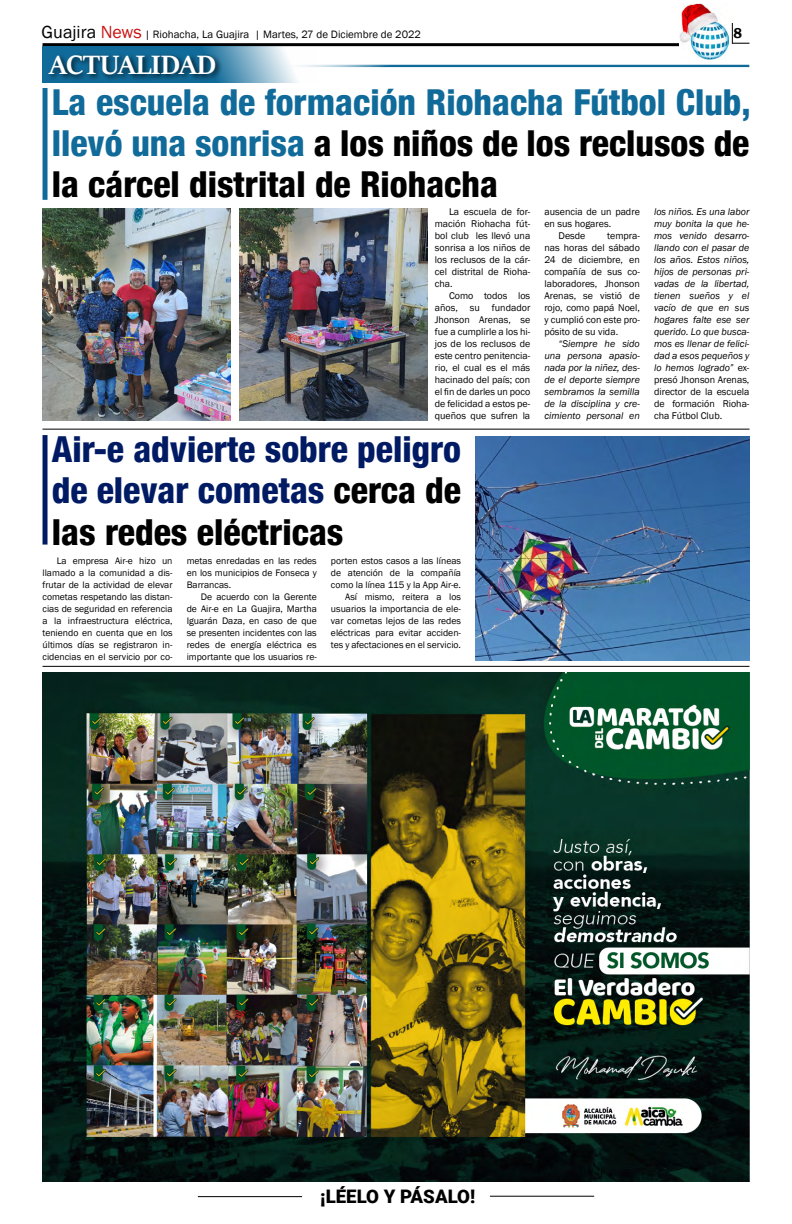
<style>
.page{position:relative;width:792px;height:1224px;background:#fff}
.page>*{position:absolute;margin:0;border:0;box-sizing:border-box;transform-origin:0 0}
.t1{font:800 condensed 35.9px/41.2px "Helvetica 87";color:#001a64;text-align:justify}
.t2{font:800 condensed 35.8px/41.1px "Helvetica 87";color:#116b9a;text-align:justify}
.t3{font:30px "Sitka Text";color:#fff}
.t4{font:900 18.7px "Roboto";color:#000}
.t5{font:600 14.7px "Franklin Gothic";color:#000}
.t6{font:11px "Franklin Gothic";color:#000}
.t7{font:10px/12px "Franklin Gothic";color:#000;text-align:justify}
.t8{font:italic 10px/12px "Franklin Gothic";color:#000;text-align:justify}
.t9{font:9.7px/12px "Franklin Gothic";color:#000;text-align:justify}
.s1{font-size:18px}
.s2{font-size:18px;color:#c91311}
.s3{color:#000}
.s4{font-style:normal}
</style>
<div class="page">
<hr style="left:198px;top:1196px;width:104px;height:1px;background:#000">
<hr style="left:490px;top:1196px;width:104px;height:1px;background:#000">
<hr style="left:43px;top:43px;width:657px;height:3px;background:#000">
<svg style="left:732px;top:23px;width:17px;height:21px"></svg>
<img style="left:679px;top:4px;width:50px;height:55px">
<svg style="left:43px;top:46px;width:274px;height:37px"></svg>
<div style="left:46px;top:52px;width:176px;height:30px;background:#000;opacity:.75"></div>
<hr style="left:278px;top:65px;width:471px;height:3px;background:#116b9a">
<div style="left:43px;top:435px;width:5px;height:110px;background:#001a64"></div>
<div style="left:43px;top:88px;width:5px;height:112px;background:#116b9a"></div>
<hr style="left:43px;top:429px;width:706px;height:1px;background:#000">
<hr style="left:43px;top:666px;width:706px;height:1px;background:#000">
<img style="left:475px;top:437px;width:274px;height:223px">
<img style="left:43px;top:673px;width:706px;height:508px">
<img style="left:43px;top:208px;width:188px;height:213px">
<img style="left:239px;top:208px;width:188px;height:213px">
<p class="t6" style="left:42px;top:28px;width:381px"><span class="s1">Guajira</span> <span class="s2">News</span> | Riohacha, La Guajira | Martes, 27 de Diciembre de 2022</p>
<h3 class="t5" style="left:733px;top:24px;width:10px">8</h3>
<h3 class="t3" style="left:49px;top:43px;width:168px">ACTUALIDAD</h3>
<h2 class="t2" style="left:52px;top:81px;width:700px">La escuela de formación Riohacha Fútbol Club, llevó una sonrisa <span class="s3">a los niños de los reclusos de la cárcel distrital de Riohacha</span></h2>
<p class="t7" style="left:435px;top:206px;width:97px;text-indent:14px">La escuela de for&shy;mación Riohacha fút&shy;bol club les llevó una sonrisa a los niños de los reclusos de la cár&shy;cel distrital de Rioha&shy;cha.</p>
<p class="t7" style="left:435px;top:290px;width:97px;text-indent:14px">Como todos los años, su fundador Jhonson Arenas, se fue a cumplirle a los hi&shy;jos de los reclusos de este centro penitencia&shy;rio, el cual es el más hacinado del país; con el fin de darles un poco de felicidad a estos pe&shy;queños que sufren la</p>
<h1 class="t1" style="left:52px;top:428px;width:411px">Air-e advierte sobre peligro de elevar cometas <span class="s3">cerca de las redes eléctricas</span></h1>
<p class="t9" style="left:43px;top:555px;width:132px;text-indent:14px">La empresa Air-e hizo un llamado a la comunidad a dis&shy;frutar de la actividad de elevar cometas respetando las distan&shy;cias de seguridad en referencia a la infraestructura eléctrica, teniendo en cuenta que en los últimos días se registraron in&shy;cidencias en el servicio por co-</p>
<p class="t9" style="left:187px;top:555px;width:132px">metas enredadas en las redes en los municipios de Fonseca y Barrancas.</p>
<p class="t9" style="left:187px;top:591px;width:132px;text-indent:14px">De acuerdo con la Gerente de Air-e en La Guajira, Martha Iguarán Daza, en caso de que se presenten incidentes con las redes de energía eléctrica es importante que los usuarios re-</p>
<p class="t9" style="left:331px;top:555px;width:132px;text-align:right">porten estos casos a las líneas de atención de la compañía como la línea 115 y la App Air-e.<br>Así mismo, reitera a los usuarios la importancia de ele&shy;var cometas lejos de las redes eléctricas para evitar acciden&shy;tes y afectaciones en el servicio.</p>
<p class="t7" style="left:544px;top:206px;width:97px">ausencia de un padre</p>
<p class="t7" style="left:544px;top:218px;width:68px">en sus hogares.</p>
<p class="t7" style="left:559px;top:230px;width:28px">Desde</p>
<p class="t7" style="left:544px;top:230px;width:97px;text-indent:63px">tempra&shy;nas horas del sábado 24 de diciembre, en compañía de sus co&shy;laboradores, Jhonson Arenas, se vistió de rojo, como papá Noel, y cumplió con este pro&shy;pósito de su vida.</p>
<p class="t8" style="left:544px;top:338px;width:97px;text-indent:14px">“Siempre he sido una persona apasio&shy;nada por la niñez, des&shy;de el deporte siempre sembramos la semilla de la disciplina y cre&shy;cimiento personal en</p>
<p class="t8" style="left:654px;top:206px;width:97px">los niños. Es una labor muy bonita la que he&shy;mos venido desarro&shy;llando con el pasar de los años. Estos niños, hijos de personas pri&shy;vadas de la libertad, tienen sueños y el vacío de que en sus hogares falte ese ser querido. Lo que busca&shy;mos es llenar de felici&shy;dad a esos pequeños y lo hemos logrado” <span class="s4">ex&shy;presó Jhonson Arenas, director de la escuela de formación Rioha&shy;cha Fútbol Club.</span></p>
<h3 class="t4" style="left:320px;top:1184px;width:157px">¡LÉELO Y PÁSALO!</h3>
</div>
